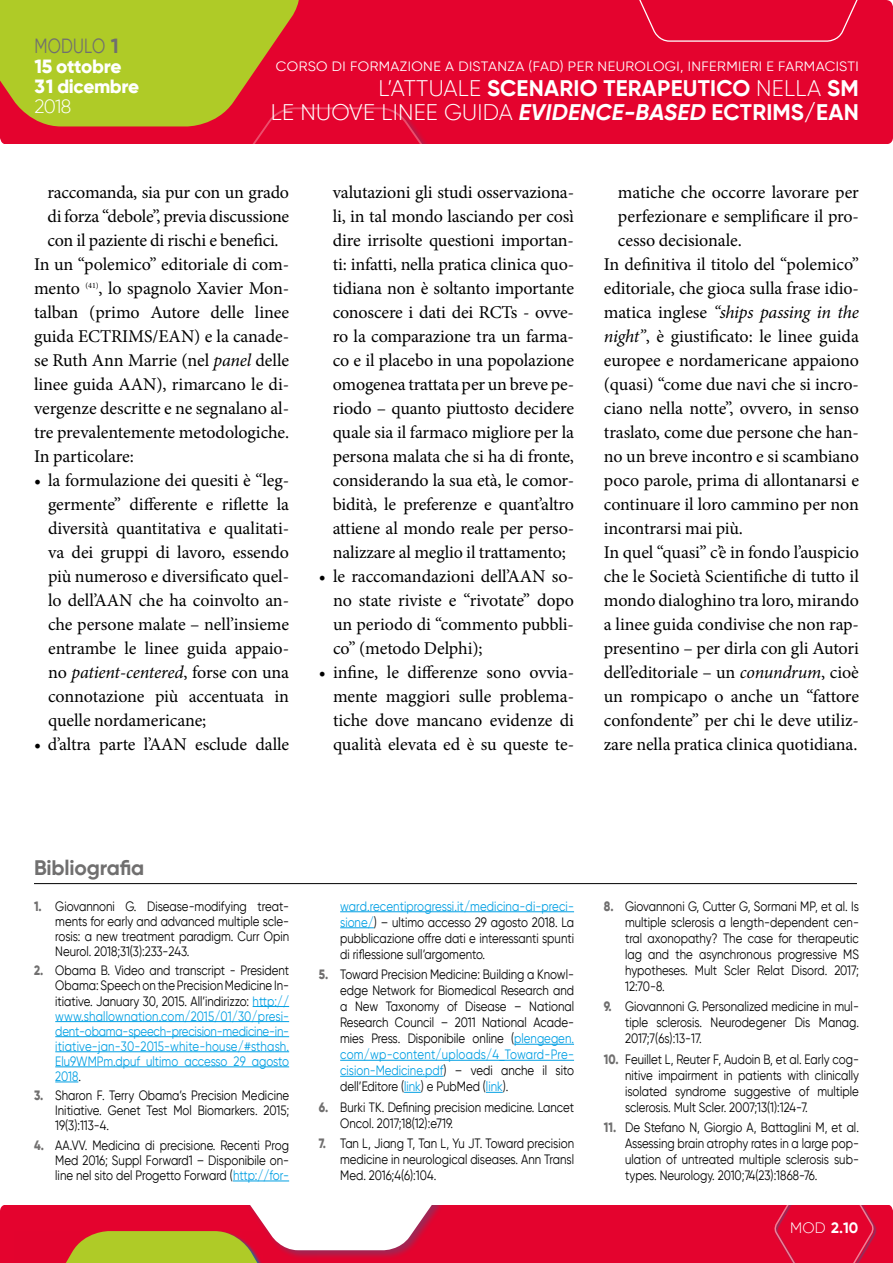
<style>
.page{position:relative;width:893px;height:1263px;background:#fff}
.page>*{position:absolute;margin:0;border:0;box-sizing:border-box;transform-origin:0 0}
.t1{font:700 22.5px/24px "Gilroy";letter-spacing:.01em;color:#fff;text-align:right}
.t2{font:700 21px "Gilroy";letter-spacing:-.01em;color:#706f6f}
.t3{font:20.4px "Gilroy";letter-spacing:.01em;color:#706f6f;scale:.8 1}
.t4{font:800 19.05px/19.8px "Gilroy";letter-spacing:-.02em;color:#fff}
.t5{font:300 19.05px "Gilroy";color:#fff}
.t6{font:18px/24px "Minion Pro";letter-spacing:-.005em;color:#000;text-align:justify}
.t7{font:italic 18px "Minion Pro";letter-spacing:-.015em;color:#000}
.t8{font:700 15px "Gilroy";color:#fff}
.t9{font:13.5px/16px "Gilroy";color:#000;text-align:justify;scale:.85 1}
.t10{font:13.5px/15.1px "Gilroy";color:#009fe3;text-align:justify;scale:.85 1}
.t11{font:13.5px "Gilroy";letter-spacing:.03em;color:#fff;scale:1.05 1}
.s1{font-weight:700}
.s2{font-weight:300}
.s3{font-style:italic}
.s4{font-style:normal}
.s5{font-weight:800;color:#706f6f}
.s6{color:#000}
.s7{color:#009fe3}
</style>
<div class="page">
<div style="left:0;top:0;width:893px;height:145px;background:#e4032e;border-radius:7px"></div>
<svg style="left:639px;top:0;width:254px;height:42px"></svg>
<div style="left:0;top:1205px;width:893px;height:58px;background:#e4032e"></div>
<svg style="left:0;top:0;width:455px;height:145px"></svg>
<svg style="left:874px;top:1205px;width:3px;height:58px"></svg>
<svg style="left:774px;top:1205px;width:100px;height:58px;background:#e10832"></svg>
<hr style="left:34px;top:883px;width:823px;height:1px;background:#000">
<hr style="left:253px;top:1006px;width:36px;height:1px;background:#009fe3">
<hr style="left:55px;top:1021px;width:234px;height:1px;background:#009fe3">
<hr style="left:55px;top:1036px;width:234px;height:1px;background:#009fe3">
<hr style="left:55px;top:1051px;width:234px;height:1px;background:#009fe3">
<hr style="left:55px;top:1066px;width:234px;height:1px;background:#009fe3">
<hr style="left:340px;top:911px;width:234px;height:1px;background:#009fe3">
<hr style="left:340px;top:927px;width:34px;height:1px;background:#009fe3">
<hr style="left:514px;top:1044px;width:60px;height:1px;background:#009fe3">
<hr style="left:340px;top:1060px;width:234px;height:1px;background:#009fe3">
<hr style="left:340px;top:1076px;width:103px;height:1px;background:#009fe3">
<svg style="left:7px;top:1081px;width:451px;height:182px"></svg>
<svg style="left:486px;top:1092px;width:17px;height:1px"></svg>
<p class="t3" style="left:34px;top:34px;width:107px">MODULO <span class="s1">1</span></p>
<p class="t4" style="left:34px;top:57px;width:106px">15 ottobre<br>31 dicembre</p>
<p class="t5" style="left:34px;top:95px;width:38px">2018</p>
<p class="t11" style="left:276px;top:58px;width:557px">CORSO DI FORMAZIONE A DISTANZA (FAD) PER NEUROLOGI, INFERMIERI E FARMACISTI</p>
<p class="t1" style="left:271px;top:76px;width:589px"><span class="s2">L’ATTUALE</span> SCENARIO TERAPEUTICO <span class="s2">NELLA</span> SM<br><span class="s2">LE NUOVE LINEE GUIDA</span> <span class="s3">EVIDENCE-BASED</span> ECTRIMS/EAN</p>
<p class="t6" style="left:48px;top:180px;width:243px">raccomanda, sia pur con un grado</p>
<p class="t6" style="left:48px;top:204px;width:243px">di forza “debole”, previa discussione</p>
<p class="t6" style="left:48px;top:228px;width:233px">con il paziente di rischi e benefici.</p>
<p class="t6" style="left:34px;top:252px;width:257px">In un “polemico” editoriale di com-</p>
<p class="t6" style="left:34px;top:276px;width:257px">mento <sup>(41)</sup>, lo spagnolo Xavier Mon-</p>
<p class="t6" style="left:34px;top:300px;width:257px">talban (primo Autore delle linee</p>
<p class="t6" style="left:34px;top:324px;width:257px">guida ECTRIMS/EAN) e la canade-</p>
<p class="t6" style="left:34px;top:348px;width:257px">se Ruth Ann Marrie (nel <span class="s3">panel</span> delle</p>
<p class="t6" style="left:34px;top:372px;width:257px">linee guida AAN), rimarcano le di-</p>
<p class="t6" style="left:34px;top:396px;width:257px">vergenze descritte e ne segnalano al-</p>
<p class="t6" style="left:34px;top:420px;width:257px">tre prevalentemente metodologiche.</p>
<p class="t6" style="left:34px;top:444px;width:101px">In particolare:</p>
<p class="t6" style="left:48px;top:468px;width:243px;text-indent:-14px">• la formulazione dei quesiti è “leg&shy;germente” differente e riflette la diversità quantitativa e qualitati&shy;va dei gruppi di lavoro, essendo più numeroso e diversificato quel&shy;lo dell’AAN che ha coinvolto an&shy;che persone malate – nell’insieme entrambe le linee guida appaio&shy;no <span class="s3">patient-centered</span>, forse con una connotazione più accentuata in quelle nordamericane;</p>
<p class="t6" style="left:34px;top:732px;width:257px">• d’altra parte l’AAN esclude dalle</p>
<p class="t6" style="left:333px;top:180px;width:243px">valutazioni gli studi osservaziona&shy;li, in tal mondo lasciando per così dire irrisolte questioni importan&shy;ti: infatti, nella pratica clinica quo&shy;tidiana non è soltanto importante conoscere i dati dei RCTs - ovve&shy;ro la comparazione tra un farma&shy;co e il placebo in una popolazione omogenea trattata per un breve pe&shy;riodo – quanto piuttosto decidere quale sia il farmaco migliore per la persona malata che si ha di fronte, considerando la sua età, le comor&shy;bidità, le preferenze e quant’altro attiene al mondo reale per perso&shy;nalizzare al meglio il trattamento;</p>
<p class="t6" style="left:333px;top:564px;width:243px;text-indent:-14px">• le raccomandazioni dell’AAN so&shy;no state riviste e “rivotate” dopo un periodo di “commento pubbli&shy;co” (metodo Delphi);</p>
<p class="t6" style="left:333px;top:660px;width:243px;text-indent:-14px">• infine, le differenze sono ovvia&shy;mente maggiori sulle problema&shy;tiche dove mancano evidenze di qualità elevata ed è su queste te-</p>
<p class="t6" style="left:618px;top:180px;width:243px">matiche che occorre lavorare per</p>
<p class="t6" style="left:618px;top:204px;width:243px">perfezionare e semplificare il pro-</p>
<p class="t6" style="left:618px;top:228px;width:125px">cesso decisionale.</p>
<p class="t6" style="left:604px;top:252px;width:257px">In definitiva il titolo del “polemico”</p>
<p class="t6" style="left:604px;top:276px;width:257px">editoriale, che gioca sulla frase idio-</p>
<p class="t7" style="left:604px;top:300px;width:257px"><span class="s4">matica inglese</span> “ships passing in the</p>
<p class="t6" style="left:604px;top:324px;width:257px"><span class="s3">night”</span>, è giustificato: le linee guida</p>
<p class="t6" style="left:604px;top:348px;width:257px">europee e nordamericane appaiono</p>
<p class="t6" style="left:604px;top:372px;width:257px">(quasi) “come due navi che si incro-</p>
<p class="t6" style="left:604px;top:396px;width:257px">ciano nella notte”, ovvero, in senso</p>
<p class="t6" style="left:604px;top:420px;width:257px">traslato, come due persone che han-</p>
<p class="t6" style="left:604px;top:444px;width:257px">no un breve incontro e si scambiano</p>
<p class="t6" style="left:604px;top:468px;width:257px">poco parole, prima di allontanarsi e</p>
<p class="t6" style="left:604px;top:492px;width:257px">continuare il loro cammino per non</p>
<p class="t6" style="left:604px;top:516px;width:140px">incontrarsi mai più.</p>
<p class="t6" style="left:604px;top:540px;width:257px">In quel “quasi” c’è in fondo l’auspicio</p>
<p class="t6" style="left:604px;top:564px;width:257px">che le Società Scientifiche di tutto il</p>
<p class="t6" style="left:604px;top:588px;width:257px">mondo dialoghino tra loro, mirando</p>
<p class="t6" style="left:604px;top:612px;width:257px">a linee guida condivise che non rap-</p>
<p class="t6" style="left:604px;top:636px;width:257px">presentino – per dirla con gli Autori</p>
<p class="t6" style="left:604px;top:660px;width:257px">dell’editoriale – un <span class="s3">conundrum</span>, cioè</p>
<p class="t6" style="left:604px;top:684px;width:257px">un rompicapo o anche un “fattore</p>
<p class="t6" style="left:604px;top:708px;width:257px">confondente” per chi le deve utiliz-</p>
<p class="t6" style="left:604px;top:732px;width:255px">zare nella pratica clinica quotidiana.</p>
<p class="t2" style="left:34px;top:855px;width:112px">Bibliografia</p>
<p class="t9" style="left:55px;top:898px;width:277px;line-height:15.1px;text-indent:-21px"><span class="s5">1.</span> Giovannoni G. Disease-modifying treat&shy;ments for early and advanced multiple scle&shy;rosis: a new treatment paradigm. Curr Opin Neurol. 2018;31(3):233-243.</p>
<p class="t10" style="left:55px;top:963px;width:277px;text-indent:-21px"><span class="s5">2.</span> <span class="s6">Obama B. Video and transcript - President Obama: Speech on the Precision Medicine In&shy;itiative. January 30, 2015. All’indirizzo:</span> http:// www.shallownation.com/2015/01/30/presi&shy;dent-obama-speech-precision-medicine-in&shy;itiative-jan-30-2015-white-house/#sthash.<br>Elu9WMPm.dpuf ultimo accesso 29 agosto 2018<span class="s6">.</span></p>
<p class="t9" style="left:55px;top:1088px;width:277px;line-height:15.1px;text-indent:-21px"><span class="s5">3.</span> Sharon F. Terry Obama’s Precision Medicine Initiative. Genet Test Mol Biomarkers. 2015; 19(3):113-4.</p>
<p class="t9" style="left:55px;top:1137px;width:277px;line-height:15.1px;text-indent:-21px"><span class="s5">4.</span> AA.VV. Medicina di precisione. Recenti Prog Med 2016; Suppl Forward1 – Disponibile on&shy;line nel sito del Progetto Forward (<span class="s7">http://for-</span></p>
<p class="t9" style="left:340px;top:898px;width:277px"><span class="s7">ward.recentiprogressi.it/medicina-di-preci&shy;sione/</span>) – ultimo accesso 29 agosto 2018. La pubblicazione offre dati e interessanti spunti di riflessione sull’argomento.</p>
<p class="t9" style="left:340px;top:966px;width:277px;text-indent:-21px"><span class="s5">5.</span> Toward Precision Medicine: Building a Knowl&shy;edge Network for Biomedical Research and a New Taxonomy of Disease – National Research Council – 2011 National Acade&shy;mies Press. Disponibile online (<span class="s7">plengegen. com/wp-content/uploads/4_Toward-Pre&shy;cision-Medicine.pdf</span>) – vedi anche il sito dell’Editore (<span class="s7">link</span>) e PubMed (<span class="s7">link</span>).</p>
<p class="t9" style="left:340px;top:1099px;width:277px;text-indent:-21px"><span class="s5">6.</span> Burki TK. Defining precision medicine. Lancet<br>Oncol. 2017;18(12):e719.</p>
<p class="t9" style="left:340px;top:1135px;width:277px;text-indent:-21px"><span class="s5">7.</span> Tan L, Jiang T, Tan L, Yu JT. Toward precision medicine in neurological diseases. Ann Transl Med. 2016;4(6):104.</p>
<p class="t9" style="left:625px;top:898px;width:277px;text-indent:-21px"><span class="s5">8.</span> Giovannoni G, Cutter G, Sormani MP, et al. Is multiple sclerosis a length-dependent cen&shy;tral axonopathy? The case for therapeutic lag and the asynchronous progressive MS hypotheses. Mult Scler Relat Disord. 2017; 12:70-8.</p>
<p class="t9" style="left:625px;top:998px;width:277px;text-indent:-21px"><span class="s5">9.</span> Giovannoni G. Personalized medicine in mul&shy;tiple sclerosis. Neurodegener Dis Manag.<br>2017;7(6s):13-17.</p>
<p class="t9" style="left:625px;top:1050px;width:277px;text-indent:-21px"><span class="s5">10.</span> Feuillet L, Reuter F, Audoin B, et al. Early cog&shy;nitive impairment in patients with clinically isolated syndrome suggestive of multiple sclerosis. Mult Scler. 2007;13(1):124-7.</p>
<p class="t9" style="left:625px;top:1119px;width:277px;text-indent:-21px"><span class="s5">11.</span> De Stefano N, Giorgio A, Battaglini M, et al.<br>Assessing brain atrophy rates in a large pop&shy;ulation of untreated multiple sclerosis sub&shy;types. Neurology. 2010;74(23):1868-76.</p>
<p class="t8" style="left:790px;top:1219px;width:70px"><span class="s2">MOD</span> 2.10</p>
</div>
